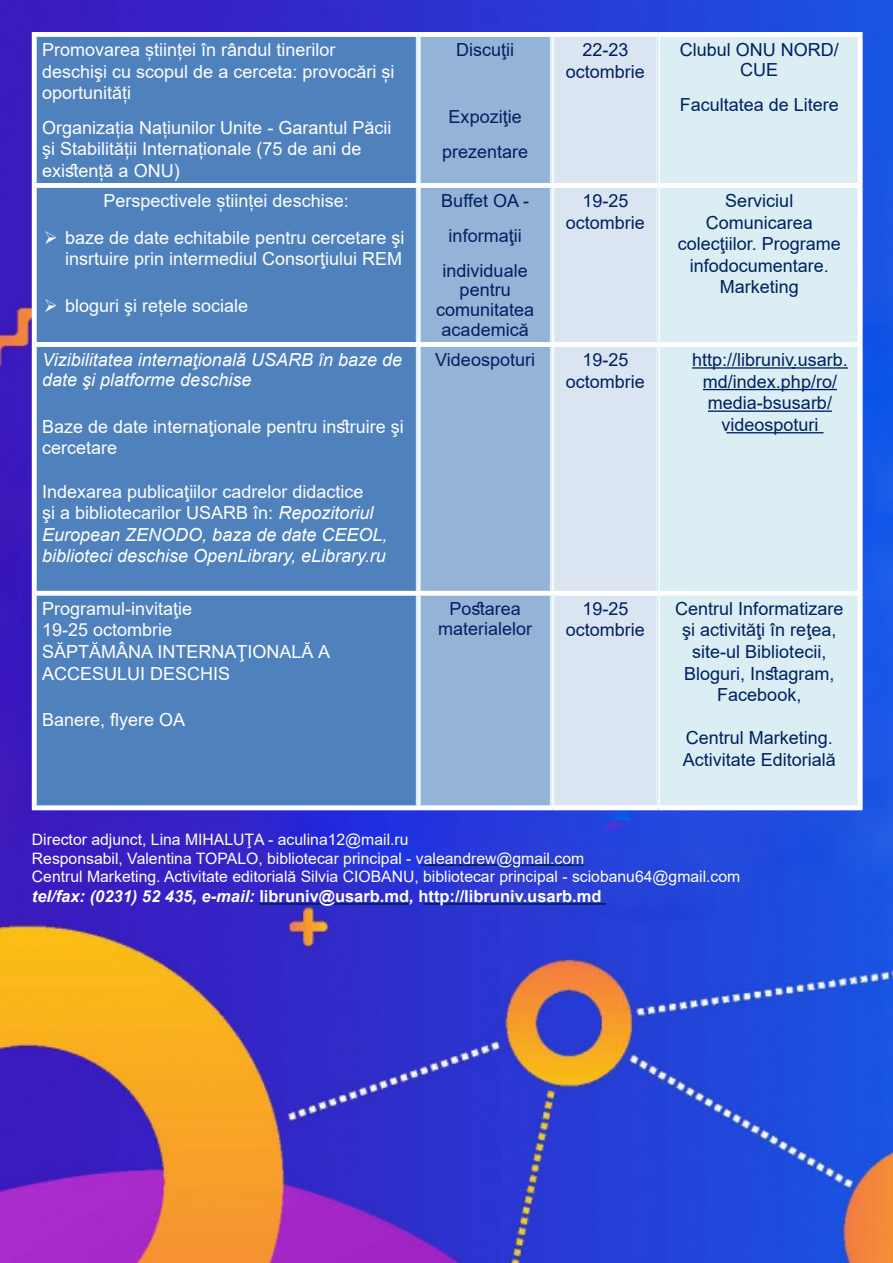
<style>
.page{position:relative;width:893px;height:1263px;background:#fff}
.page>*{position:absolute;margin:0;border:0;box-sizing:border-box;transform-origin:0 0}
.Body_Text_Indent{font:18px/21.6px "Arial";color:#002060;text-align:center}
.Normal__Web{font:18px/21.6px "Arial";color:#fff}
.Body_Text_Indent-2{font:italic 18px/21.6px "Arial";color:#fff}
.Body_Text_Indent-3{font:18px/21.6px "Arial";color:#fff}
.t1{font:700 16.5px "Arial";color:#fff}
.t2{font:15.75px/18.9px "Arial";color:#fff}
.s1{font-style:normal}
.s2{font-style:italic}
</style>
<div class="page">
<img style="left:0;top:0;width:893px;height:1263px">
<hr style="left:423px;top:903px;width:183px;height:2px;background:#002060">
<div style="left:37px;top:37px;width:379px;height:769px;background:#4f81bd"></div>
<div style="left:421px;top:37px;width:129px;height:769px;background:#95b3d7"></div>
<div style="left:555px;top:37px;width:101px;height:769px;background:#dbe5f1"></div>
<div style="left:661px;top:37px;width:197px;height:769px;background:#daeef3"></div>
<hr style="left:416px;top:37px;width:4px;height:146px;background:#f3f9fb">
<hr style="left:550px;top:37px;width:4px;height:146px;background:#f3f9fa">
<div style="left:656px;top:37px;width:5px;height:146px;background:#f3f9fb"></div>
<hr style="left:416px;top:188px;width:4px;height:154px;background:#f3f9fb">
<hr style="left:550px;top:188px;width:4px;height:154px;background:#f3f9fa">
<div style="left:656px;top:188px;width:5px;height:154px;background:#f3f9fb"></div>
<hr style="left:416px;top:347px;width:4px;height:244px;background:#eef7f9">
<hr style="left:550px;top:347px;width:4px;height:244px;background:#f0f7fa">
<div style="left:656px;top:347px;width:5px;height:244px;background:#f3f9fb"></div>
<hr style="left:416px;top:595px;width:4px;height:211px;background:#edf7f9">
<hr style="left:550px;top:595px;width:4px;height:211px;background:#f3f8fa">
<div style="left:656px;top:595px;width:5px;height:211px;background:#f3f9fb"></div>
<div style="left:32px;top:32px;width:386px;height:5px;background:#fff"></div>
<hr style="left:32px;top:37px;width:4px;height:146px;background:#fff">
<div style="left:418px;top:32px;width:134px;height:5px;background:#fff"></div>
<div style="left:552px;top:32px;width:106px;height:5px;background:#fff"></div>
<div style="left:658px;top:32px;width:204px;height:5px;background:#fff"></div>
<hr style="left:858px;top:37px;width:4px;height:146px;background:#fff">
<div style="left:32px;top:183px;width:386px;height:5px;background:#fff"></div>
<hr style="left:32px;top:188px;width:4px;height:154px;background:#fff">
<div style="left:418px;top:183px;width:134px;height:5px;background:#fff"></div>
<div style="left:552px;top:183px;width:106px;height:5px;background:#fff"></div>
<div style="left:658px;top:183px;width:204px;height:5px;background:#fff"></div>
<hr style="left:858px;top:188px;width:4px;height:154px;background:#fff">
<div style="left:32px;top:342px;width:386px;height:5px;background:#fff"></div>
<hr style="left:32px;top:347px;width:4px;height:244px;background:#fff">
<div style="left:418px;top:342px;width:134px;height:5px;background:#fff"></div>
<div style="left:552px;top:342px;width:106px;height:5px;background:#fff"></div>
<div style="left:658px;top:342px;width:204px;height:5px;background:#fff"></div>
<hr style="left:858px;top:347px;width:4px;height:244px;background:#fff">
<hr style="left:32px;top:591px;width:386px;height:4px;background:#fff">
<hr style="left:32px;top:595px;width:4px;height:211px;background:#fff">
<hr style="left:418px;top:591px;width:134px;height:4px;background:#fff">
<hr style="left:552px;top:591px;width:106px;height:4px;background:#fff">
<hr style="left:658px;top:591px;width:204px;height:4px;background:#fff">
<hr style="left:858px;top:595px;width:4px;height:211px;background:#fff">
<hr style="left:32px;top:806px;width:386px;height:4px;background:#fff">
<hr style="left:418px;top:806px;width:134px;height:4px;background:#fff">
<hr style="left:552px;top:806px;width:106px;height:4px;background:#fff">
<hr style="left:658px;top:806px;width:204px;height:4px;background:#fff">
<hr style="left:416px;top:37px;width:2px;height:146px;background:#daeef3">
<hr style="left:420px;top:37px;width:1px;height:146px;background:#daeef3">
<hr style="left:550px;top:37px;width:2px;height:146px;background:#daeef3">
<hr style="left:554px;top:37px;width:1px;height:146px;background:#daeef3">
<hr style="left:656px;top:37px;width:2px;height:146px;background:#daeef3">
<hr style="left:660px;top:37px;width:1px;height:146px;background:#daeef3">
<hr style="left:416px;top:188px;width:2px;height:154px;background:#daeef3">
<hr style="left:420px;top:188px;width:1px;height:154px;background:#daeef3">
<hr style="left:550px;top:188px;width:2px;height:154px;background:#daeef3">
<hr style="left:554px;top:188px;width:1px;height:154px;background:#daeef3">
<hr style="left:656px;top:188px;width:2px;height:154px;background:#daeef3">
<hr style="left:660px;top:188px;width:1px;height:154px;background:#daeef3">
<hr style="left:416px;top:347px;width:2px;height:244px;background:#daeef3">
<hr style="left:420px;top:347px;width:1px;height:244px;background:#daeef3">
<hr style="left:550px;top:347px;width:2px;height:244px;background:#daeef3">
<hr style="left:554px;top:347px;width:1px;height:244px;background:#daeef3">
<hr style="left:656px;top:347px;width:2px;height:244px;background:#daeef3">
<hr style="left:660px;top:347px;width:1px;height:244px;background:#daeef3">
<hr style="left:416px;top:595px;width:2px;height:211px;background:#daeef3">
<hr style="left:420px;top:595px;width:1px;height:211px;background:#daeef3">
<hr style="left:550px;top:595px;width:2px;height:211px;background:#daeef3">
<hr style="left:554px;top:595px;width:1px;height:211px;background:#daeef3">
<hr style="left:656px;top:595px;width:2px;height:211px;background:#daeef3">
<hr style="left:660px;top:595px;width:1px;height:211px;background:#daeef3">
<hr style="left:36px;top:37px;width:1px;height:146px;background:#fff">
<hr style="left:862px;top:34px;width:1px;height:151px;background:#fff">
<hr style="left:36px;top:188px;width:1px;height:154px;background:#fff">
<hr style="left:862px;top:185px;width:1px;height:159px;background:#fff">
<hr style="left:36px;top:347px;width:1px;height:244px;background:#fff">
<hr style="left:862px;top:344px;width:1px;height:249px;background:#fff">
<hr style="left:36px;top:595px;width:382px;height:1px;background:#fff">
<hr style="left:36px;top:595px;width:1px;height:211px;background:#fff">
<hr style="left:418px;top:595px;width:134px;height:1px;background:#fff">
<hr style="left:552px;top:595px;width:106px;height:1px;background:#fff">
<hr style="left:658px;top:595px;width:202px;height:1px;background:#fff">
<hr style="left:862px;top:593px;width:1px;height:216px;background:#fff">
<hr style="left:726px;top:432px;width:97px;height:1px;background:#002060">
<hr style="left:708px;top:410px;width:124px;height:2px;background:#002060">
<hr style="left:703px;top:389px;width:134px;height:1px;background:#002060">
<hr style="left:692px;top:367px;width:156px;height:2px;background:#002060">
<hr style="left:259px;top:903px;width:150px;height:2px;background:#002060">
<hr style="left:420px;top:864px;width:164px;height:2px;background:#002060">
<p class="Normal__Web" style="left:42px;top:39px;width:354px">Promovarea științei în rândul tinerilor deschişi cu scopul de a cerceta: provocări și oportunități</p>
<p class="Normal__Web" style="left:42px;top:116px;width:351px">Organizația Națiunilor Unite - Garantul Păcii şi Stabilității Internaționale (75 de ani de existență a ONU)</p>
<p class="Normal__Web" style="left:104px;top:190px;width:247px">Perspectivele științei deschise:</p>
<p class="Normal__Web" style="left:44px;top:226px;width:362px;text-align:right">➢ baze de date echitabile pentru cercetare şi insrtuire prin intermediul Consorţiului REM</p>
<p class="Normal__Web" style="left:44px;top:294px;width:206px">➢ bloguri şi rețele sociale</p>
<p class="Body_Text_Indent-2" style="left:42px;top:350px;width:361px;line-height:19.8px">Vizibilitatea internaţională USARB în baze de date şi platforme deschise</p>
<p class="Body_Text_Indent-3" style="left:42px;top:416px;width:363px">Baze de date internaţionale pentru instruire şi cercetare</p>
<p class="Body_Text_Indent-2" style="left:42px;top:481px;width:347px"><span class="s1">Indexarea publicaţiilor cadrelor didactice<br>şi a bibliotecarilor USARB în:</span> Repozitoriul European ZENODO, baza de date CEEOL, biblioteci deschise OpenLibrary, eLibrary.ru</p>
<p class="Normal__Web" style="left:42px;top:597px;width:289px">Programul-invitaţie<br>19-25 octombrie<br>SĂPTĂMÂNA INTERNAŢIONALĂ A<br>ACCESULUI DESCHIS</p>
<p class="Normal__Web" style="left:42px;top:708px;width:145px">Banere, flyere OA</p>
<p class="Body_Text_Indent" style="left:456px;top:39px;width:59px">Discuţii</p>
<p class="Body_Text_Indent" style="left:442px;top:99px;width:88px;line-height:34.8px">Expoziţie prezentare</p>
<p class="Body_Text_Indent" style="left:441px;top:183px;width:89px;line-height:34.8px">Buffet OA - informaţii individuale</p>
<p class="Body_Text_Indent" style="left:436px;top:280px;width:100px;line-height:19.8px">pentru comunitatea academică</p>
<p class="Body_Text_Indent" style="left:566px;top:39px;width:81px">22-23 octombrie</p>
<p class="Body_Text_Indent" style="left:680px;top:40px;width:161px;line-height:19.8px">Clubul ONU NORD/<br>CUE</p>
<p class="Body_Text_Indent" style="left:680px;top:93px;width:161px">Facultatea de Litere</p>
<p class="Body_Text_Indent" style="left:566px;top:190px;width:81px">19-25 octombrie</p>
<p class="Body_Text_Indent" style="left:678px;top:190px;width:165px">Serviciul<br>Comunicarea colecţiilor. Programe infodocumentare.<br>Marketing</p>
<p class="Body_Text_Indent" style="left:435px;top:349px;width:101px">Videospoturi</p>
<p class="Body_Text_Indent" style="left:566px;top:349px;width:81px">19-25 octombrie</p>
<p class="Body_Text_Indent" style="left:692px;top:349px;width:157px">http://libruniv.usarb. md/index.php/ro/ media-bsusarb/ videospoturi</p>
<p class="Body_Text_Indent" style="left:438px;top:598px;width:96px;line-height:19.8px">Postarea materialelor</p>
<p class="Body_Text_Indent" style="left:566px;top:597px;width:81px">19-25 octombrie</p>
<p class="Body_Text_Indent" style="left:675px;top:597px;width:170px">Centrul Informatizare şi activităţi în reţea, site-ul Bibliotecii,<br>Bloguri, Instagram,<br>Facebook,</p>
<p class="Body_Text_Indent" style="left:683px;top:727px;width:155px;text-align:left">Centrul Marketing.<br>Activitate Editorială</p>
<p class="t2" style="left:32px;top:829px;width:710px">Director adjunct, Lina MIHALUŢA - aculina12@mail.ru<br>Responsabil, Valentina TOPALO, bibliotecar principal - valeandrew@gmail.com<br>Centrul Marketing. Activitate editorială Silvia CIOBANU, bibliotecar principal - sciobanu64@gmail.com</p>
<p class="t1" style="left:32px;top:885px;width:571px"><span class="s2">tel/fax: (0231) 52 435, e-mail:</span> libruniv@usarb.md<span class="s2">,</span> http://libruniv.usarb.md</p>
</div>
